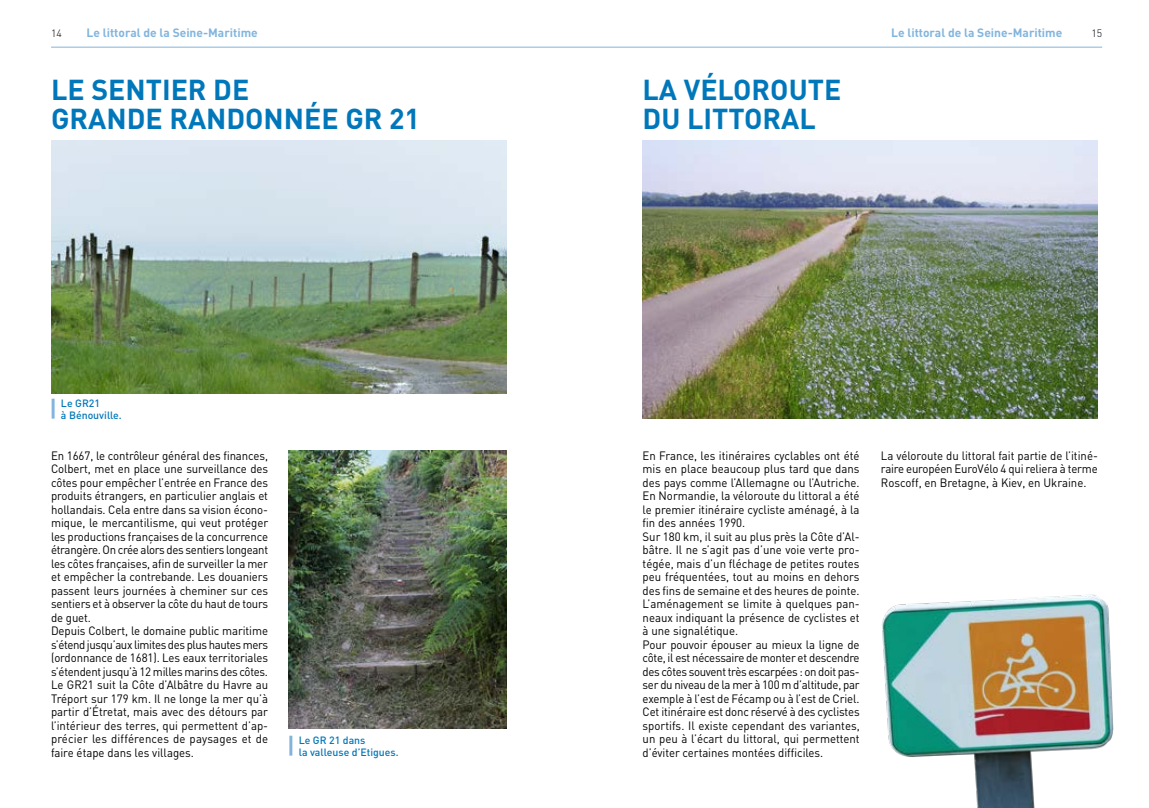
<style>
.page{position:relative;width:1149px;height:808px;background:#fff}
.page>*{position:absolute;margin:0;border:0;box-sizing:border-box;transform-origin:0 0}
.t1{font:700 28.5px/28.5px "DIN";color:#0077ba}
.t2{font:12px/13.5px "DIN";letter-spacing:-.01em;color:#000;scale:.95 1}
.t3{font:700 12px "DIN";color:#82b5de}
.t4{font:500 10.5px/11.2px "DIN";color:#0077ba}
.t5{font:300 10.5px "DIN";color:#000}
</style>
<div class="page">
<hr style="left:51px;top:47px;width:1050px;height:1px;background:#82b5de">
<img style="left:882px;top:594px;width:232px;height:214px">
<img style="left:51px;top:140px;width:455px;height:254px">
<hr style="left:52px;top:399px;width:3px;height:20px;background:#82b5de">
<img style="left:289px;top:450px;width:217px;height:278px">
<img style="left:642px;top:140px;width:455px;height:279px">
<hr style="left:289px;top:736px;width:3px;height:20px;background:#82b5de">
<p class="t5" style="left:51px;top:27px;width:12px">14</p>
<p class="t3" style="left:87px;top:25px;width:173px">Le littoral de la Seine-Maritime</p>
<p class="t3" style="left:890px;top:25px;width:173px">Le littoral de la Seine-Maritime</p>
<p class="t5" style="left:1090px;top:27px;width:12px">15</p>
<h1 class="t1" style="left:51px;top:74px;width:370px">LE SENTIER DE<br>GRANDE RANDONNÉE GR 21</h1>
<p class="t4" style="left:61px;top:398px;width:62px">Le GR21<br>à Bénouville.</p>
<p class="t2" style="left:51px;top:449px;width:230px">En 1667, le contrôleur général des finances, Colbert, met en place une surveillance des côtes pour empêcher l’entrée en France des produits étrangers, en particulier anglais et hollandais. Cela entre dans sa vision écono&shy;mique, le mercantilisme, qui veut protéger les productions françaises de la concurrence étrangère. On crée alors des sentiers longeant les côtes françaises, afin de surveiller la mer et empêcher la contrebande. Les douaniers passent leurs journées à cheminer sur ces sentiers et à observer la côte du haut de tours de guet.<br>Depuis Colbert, le domaine public maritime s’étend jusqu’aux limites des plus hautes mers (ordonnance de 1681). Les eaux territoriales s’étendent jusqu’à 12 milles marins des côtes.<br>Le GR21 suit la Côte d’Albâtre du Havre au Tréport sur 179 km. Il ne longe la mer qu’à partir d’Étretat, mais avec des détours par l’intérieur des terres, qui permettent d’ap&shy;précier les différences de paysages et de faire étape dans les villages.</p>
<p class="t4" style="left:299px;top:734px;width:101px">Le GR 21 dans<br>la valleuse d’Etigues.</p>
<h1 class="t1" style="left:642px;top:74px;width:200px">LA VÉLOROUTE<br>DU LITTORAL</h1>
<p class="t2" style="left:642px;top:449px;width:230px">En France, les itinéraires cyclables ont été mis en place beaucoup plus tard que dans des pays comme l’Allemagne ou l’Autriche.<br>En Normandie, la véloroute du littoral a été le premier itinéraire cycliste aménagé, à la fin des années 1990.<br>Sur 180 km, il suit au plus près la Côte d’Al&shy;bâtre. Il ne s’agit pas d’une voie verte pro&shy;tégée, mais d’un fléchage de petites routes peu fréquentées, tout au moins en dehors des fins de semaine et des heures de pointe.<br>L’aménagement se limite à quelques pan&shy;neaux indiquant la présence de cyclistes et à une signalétique.<br>Pour pouvoir épouser au mieux la ligne de côte, il est nécessaire de monter et descendre des côtes souvent très escarpées : on doit pas&shy;ser du niveau de la mer à 100 m d’altitude, par exemple à l’est de Fécamp ou à l’est de Criel.<br>Cet itinéraire est donc réservé à des cyclistes sportifs. Il existe cependant des variantes, un peu à l’écart du littoral, qui permettent d’éviter certaines montées difficiles.</p>
<p class="t2" style="left:880px;top:449px;width:230px;text-align:justify">La véloroute du littoral fait partie de l’itiné&shy;raire européen EuroVélo 4 qui reliera à terme Roscoff, en Bretagne, à Kiev, en Ukraine.</p>
</div>
